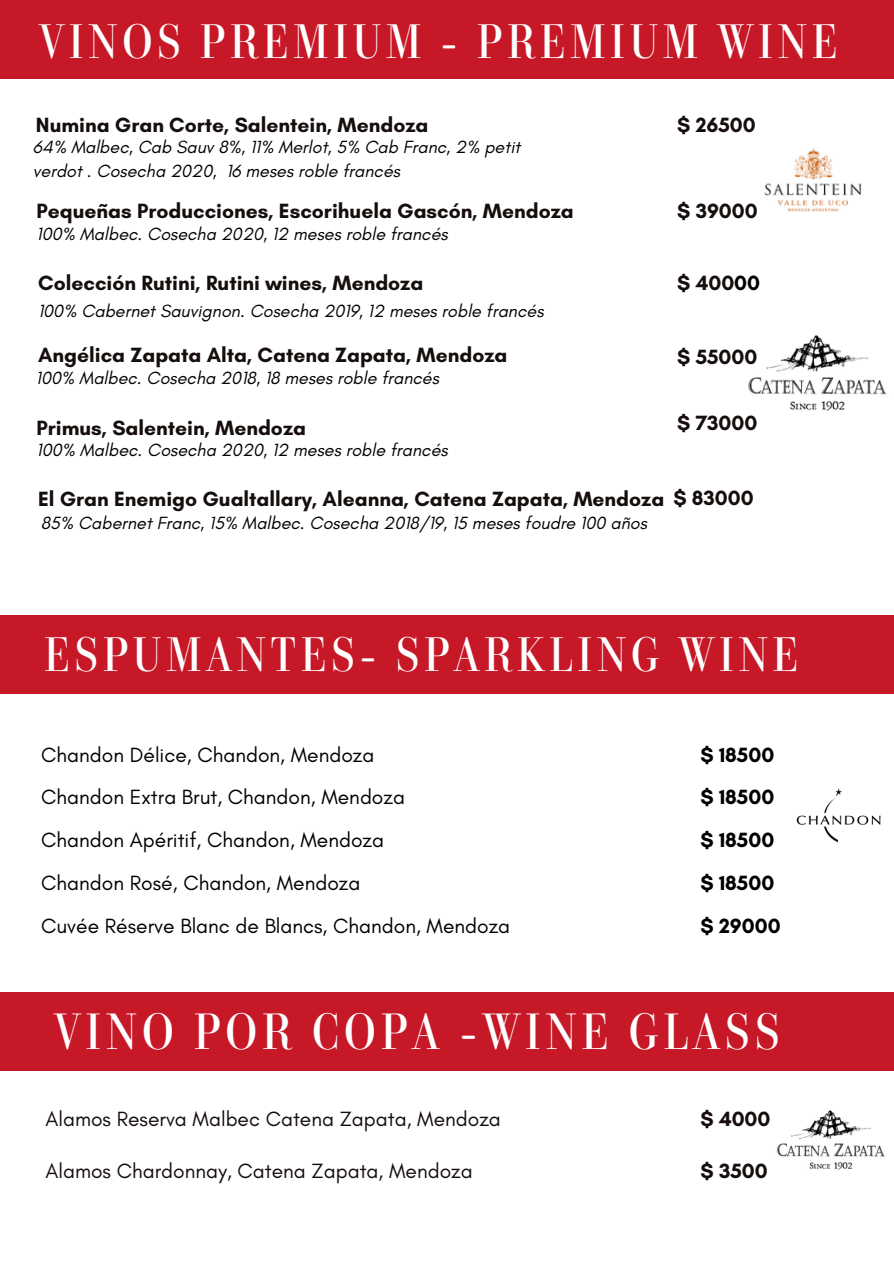
<style>
.page{position:relative;width:894px;height:1264px;background:#fff}
.page>*{position:absolute;margin:0;border:0;box-sizing:border-box;transform-origin:0 0}
.t1{font:49.05px "Parmigiano Headline HL";letter-spacing:.085em;color:#fff}
.t2{font:46.65px "Parmigiano Headline HL";letter-spacing:.085em;color:#fff}
.t3{font:700 21px "Glacial Indifference";color:#150e0c}
.t4{font:21px/42.8px "Glacial Indifference";color:#000}
.t5{font:21px "Glacial Indifference";color:#150e0c}
.t6{font:700 21px/42.8px "Glacial Indifference";color:#000}
.t7{font:italic 18px/24.8px "Glacial Indifference";color:#000}
.s1{color:#000}
</style>
<div class="page">
<div style="left:0;top:1px;width:893px;height:78px;background:#c71827"></div>
<div style="left:0;top:615px;width:893px;height:78px;background:#c71827"></div>
<img style="left:764px;top:147px;width:98px;height:65px">
<div style="left:0;top:992px;width:893px;height:78px;background:#c71827"></div>
<img style="left:796px;top:788px;width:85px;height:55px">
<img style="left:748px;top:335px;width:139px;height:76px">
<img style="left:776px;top:1110px;width:109px;height:60px">
<h1 class="t2" style="left:39px;top:11px;width:800px">VINOS PREMIUM - PREMIUM WINE</h1>
<h2 class="t3" style="left:36px;top:112px;width:394px">Numina Gran Corte, Salentein, Mendoza</h2>
<h2 class="t3" style="left:677px;top:112px;width:80px">$ 26500</h2>
<h2 class="t7" style="left:33px;top:134px;width:488px">64% Malbec, Cab Sauv 8%, 11% Merlot, 5% Cab Franc, 2% petit verdot . Cosecha 2020, 16 meses roble francés</h2>
<p class="t3" style="left:37px;top:198px;width:538px">Pequeñas Producciones, Escorihuela Gascón, Mendoza</p>
<h2 class="t3" style="left:677px;top:198px;width:82px">$ 39000</h2>
<p class="t7" style="left:37px;top:221px;width:412px">100% Malbec. Cosecha 2020, 12 meses roble francés</p>
<h3 class="t3" style="left:38px;top:270px;width:386px">Colección Rutini, Rutini wines, Mendoza</h3>
<h2 class="t7" style="left:38px;top:298px;width:507px">100% Cabernet Sauvignon. Cosecha 2019, 12 meses roble francés</h2>
<p class="t3" style="left:677px;top:270px;width:84px">$ 400<span class="s1">00</span></p>
<h2 class="t3" style="left:38px;top:342px;width:471px">Angélica Zapata Alta, Catena Zapata, Mendoza</h2>
<p class="t3" style="left:677px;top:344px;width:82px">$ 55000</p>
<p class="t7" style="left:36px;top:366px;width:404px">100% Malbec. Cosecha 2018, 18 meses roble francés</p>
<h2 class="t3" style="left:37px;top:414px;width:271px">Primus, Salentein, Mendoza</h2>
<h2 class="t3" style="left:677px;top:409px;width:82px">$ 73000</h2>
<h2 class="t7" style="left:37px;top:437px;width:412px">100% Malbec. Cosecha 2020, 12 meses roble francés</h2>
<h2 class="t3" style="left:38px;top:486px;width:716px">El Gran Enemigo Gualtallary, Aleanna, Catena Zapata, Mendoza $ 83000</h2>
<h1 class="t7" style="left:41px;top:510px;width:607px">85% Cabernet Franc, 15% Malbec. Cosecha 2018/19, 15 meses foudre 100 años</h1>
<p class="t2" style="left:44px;top:624px;width:756px">ESPUMANTES- SPARKLING WINE</p>
<h2 class="t4" style="left:41px;top:733px;width:470px">Chandon Délice, Chandon, Mendoza<br>Chandon Extra Brut, Chandon, Mendoza<br>Chandon Apéritif, Chandon, Mendoza<br>Chandon Rosé, Chandon, Mendoza<br>Cuvée Réserve Blanc de Blancs, Chandon, Mendoza</h2>
<p class="t6" style="left:700px;top:733px;width:82px">$ 18500 $ 18500 $ 18500 $ 18500 $ 29000</p>
<p class="t1" style="left:54px;top:1000px;width:727px">VINO POR COPA -WINE GLASS</p>
<h1 class="t5" style="left:45px;top:1106px;width:456px">Alamos Reserva Malbec Catena Zapata, Mendoza</h1>
<h1 class="t5" style="left:45px;top:1157px;width:428px">Alamos Chardonnay, Catena Zapata, Mendoza</h1>
<h2 class="t3" style="left:700px;top:1106px;width:71px">$ 4000</h2>
<h2 class="t3" style="left:700px;top:1157px;width:69px">$ 3500</h2>
</div>
